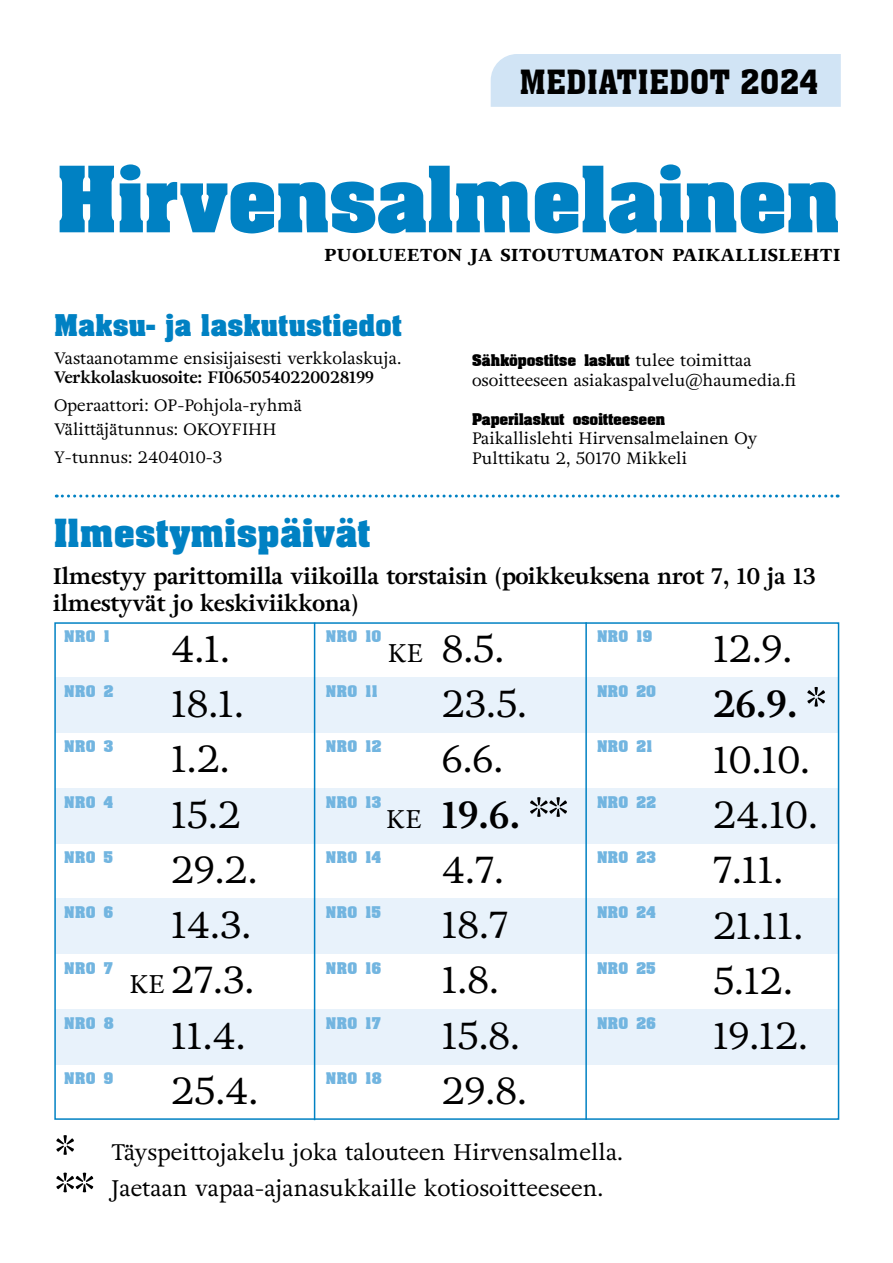
<style>
.page{position:relative;width:893px;height:1263px;background:#fff}
.page>*{position:absolute;margin:0;border:0;box-sizing:border-box;transform-origin:0 0}
.t1{font:700 77.55px "Aachen";letter-spacing:.01em;color:#0081c3}
.t2{font:700 58.5px "Adriane Text";color:#000}
.t3{font:37.5px/55.2px "Adriane Text";color:#000}
.t4{font:700 37.5px "Adriane Text";color:#000}
.t5{font:700 33px "Aachen";letter-spacing:.03em;color:#0081c3}
.t6{font:32.55px "Aachen BT";color:#000}
.t7{font:700 25.5px "Aachen";letter-spacing:.03em;color:#0081c3}
.t8{font:700 24px "Adriane Text";color:#000}
.t9{font:700 22.5px/27px "Adriane Text";color:#000}
.t10{font:22.5px "Adriane Text";color:#000}
.t11{font:300 18px "Aachen";color:#72b5e0}
.t12{font:300 18px "Aachen";color:#000}
.t13{font:16.5px/23.7px "Adriane Text";color:#000}
.t14{font:700 16.5px "Adriane Text";color:#000}
.s1{font-family:"Adriane Text";font-weight:400;font-size:16.5px}
.s2{font-size:25.5px}
.s3{font-weight:400;font-size:25.5px}
.s4{font-size:58.5px}
.s5{font-weight:700}
.s6{font-weight:700;font-size:58.5px}
</style>
<div class="page">
<div style="left:55px;top:677px;width:783px;height:56px;background:#e8f2fb"></div>
<div style="left:55px;top:788px;width:783px;height:55px;background:#e8f2fb"></div>
<div style="left:55px;top:899px;width:783px;height:55px;background:#e8f2fb"></div>
<div style="left:55px;top:1009px;width:783px;height:55px;background:#e8f2fb"></div>
<svg style="left:56px;top:494px;width:782px;height:3px"></svg>
<hr style="left:585px;top:622px;width:2px;height:498px;background:#0081c3">
<hr style="left:314px;top:623px;width:1px;height:497px;background:#0081c3">
<div style="left:491px;top:54px;width:350px;height:53px;background:#d1e4f5"></div>
<h3 class="t6" style="left:519px;top:62px;width:301px">MEDIATIEDOT 2024</h3>
<h1 class="t1" style="left:57px;top:140px;width:784px">Hirvensalmelainen</h1>
<h3 class="t8" style="left:324px;top:237px;width:518px">puolueeton ja sitoutumaton paikallislehti</h3>
<h3 class="t7" style="left:54px;top:306px;width:349px">Maksu- ja laskutustiedot</h3>
<p class="t13" style="left:54px;top:346px;width:349px">Vastaanotamme ensisijaisesti verkkolaskuja.</p>
<p class="t14" style="left:54px;top:367px;width:321px">Verkkolaskuosoite: FI0650540220028199</p>
<p class="t13" style="left:54px;top:394px;width:249px">Operaattori: OP-Pohjola-ryhmä<br>Välittäjätunnus: OKOYFIHH</p>
<p class="t13" style="left:54px;top:445px;width:170px">Y-tunnus: 2404010-3</p>
<h3 class="t5" style="left:54px;top:508px;width:318px">Ilmestymispäivät</h3>
<p class="t12" style="left:472px;top:350px;width:281px">Sähköpostitse laskut <span class="s1">tulee toimittaa</span></p>
<p class="t13" style="left:472px;top:368px;width:326px">osoitteeseen asiakaspalvelu@haumedia.fi</p>
<p class="t12" style="left:472px;top:409px;width:195px">Paperilaskut osoitteeseen</p>
<p class="t13" style="left:472px;top:428px;width:287px;line-height:19.5px">Paikallislehti Hirvensalmelainen Oy<br>Pulttikatu 2, 50170 Mikkeli</p>
<h3 class="t9" style="left:53px;top:563px;width:764px">Ilmestyy parittomilla viikoilla torstaisin (poikkeuksena nrot 7, 10 ja 13 ilmestyvät jo keskiviikkona)</h3>
<p class="t11" style="left:64px;top:626px;width:47px">NRO 1</p>
<p class="t11" style="left:597px;top:626px;width:57px">NRO 19</p>
<p class="t11" style="left:326px;top:626px;width:57px">NRO 10</p>
<h3 class="t3" style="left:388px;top:620px;width:118px"><span class="s2">KE</span> 8.5.</h3>
<h3 class="t3" style="left:442px;top:676px;width:87px">23.5.</h3>
<h3 class="t3" style="left:442px;top:731px;width:63px">6.6.</h3>
<h3 class="t4" style="left:386px;top:789px;width:185px"><span class="s3">KE</span> 19.6. <span class="s4">**</span></h3>
<h3 class="t3" style="left:442px;top:842px;width:64px">4.7.</h3>
<h3 class="t3" style="left:442px;top:897px;width:68px">18.7</h3>
<h3 class="t3" style="left:442px;top:952px;width:59px">1.8.</h3>
<h3 class="t3" style="left:442px;top:1007px;width:80px">15.8.</h3>
<h3 class="t3" style="left:442px;top:1063px;width:87px">29.8.</h3>
<h3 class="t3" style="left:713px;top:621px;width:117px">12.9.<br><span class="s5">26.9.</span> <span class="s6">*<br></span>10.10.<br>24.10.<br>7.11.<br>21.11.<br>5.12.<br>19.12.</h3>
<h3 class="t3" style="left:171px;top:620px;width:60px">4.1.</h3>
<h3 class="t3" style="left:171px;top:676px;width:74px">18.1.</h3>
<h3 class="t3" style="left:171px;top:731px;width:60px">1.2.</h3>
<h3 class="t3" style="left:171px;top:786px;width:71px">15.2</h3>
<h3 class="t3" style="left:171px;top:842px;width:88px">29.2.</h3>
<h3 class="t3" style="left:171px;top:897px;width:82px">14.3.</h3>
<h3 class="t3" style="left:129px;top:952px;width:126px"><span class="s2">KE</span> 27.3.</h3>
<h3 class="t3" style="left:171px;top:1007px;width:76px">11.4.</h3>
<h3 class="t3" style="left:171px;top:1063px;width:89px">25.4.</h3>
<p class="t11" style="left:64px;top:681px;width:51px">NRO 2</p>
<p class="t11" style="left:326px;top:681px;width:54px">NRO 11</p>
<p class="t11" style="left:597px;top:681px;width:61px">NRO 20</p>
<p class="t11" style="left:64px;top:736px;width:51px">NRO 3</p>
<p class="t11" style="left:326px;top:736px;width:57px">NRO 12</p>
<p class="t11" style="left:597px;top:736px;width:57px">NRO 21</p>
<p class="t11" style="left:64px;top:791px;width:51px">NRO 4</p>
<p class="t11" style="left:326px;top:791px;width:57px">NRO 13</p>
<p class="t11" style="left:597px;top:792px;width:61px">NRO 22</p>
<p class="t11" style="left:64px;top:847px;width:50px">NRO 5</p>
<p class="t11" style="left:326px;top:847px;width:57px">NRO 14</p>
<p class="t11" style="left:597px;top:847px;width:61px">NRO 23</p>
<p class="t11" style="left:64px;top:902px;width:51px">NRO 6</p>
<p class="t11" style="left:326px;top:902px;width:57px">NRO 15</p>
<p class="t11" style="left:597px;top:902px;width:61px">NRO 24</p>
<p class="t11" style="left:64px;top:957px;width:50px">NRO 7</p>
<p class="t11" style="left:326px;top:957px;width:57px">NRO 16</p>
<p class="t11" style="left:597px;top:957px;width:60px">NRO 25</p>
<p class="t11" style="left:64px;top:1013px;width:51px">NRO 8</p>
<p class="t11" style="left:326px;top:1013px;width:57px">NRO 17</p>
<p class="t11" style="left:597px;top:1013px;width:61px">NRO 26</p>
<p class="t11" style="left:64px;top:1068px;width:51px">NRO 9</p>
<p class="t11" style="left:326px;top:1068px;width:57px">NRO 18</p>
<h2 class="t2" style="left:53px;top:1117px;width:25px">*</h2>
<h3 class="t10" style="left:112px;top:1136px;width:513px">Täyspeittojakelu joka talouteen Hirvensalmella.</h3>
<h2 class="t2" style="left:53px;top:1154px;width:45px">**</h2>
<h3 class="t10" style="left:112px;top:1172px;width:493px">Jaetaan vapaa-ajanasukkaille kotiosoitteeseen.</h3>
</div>
